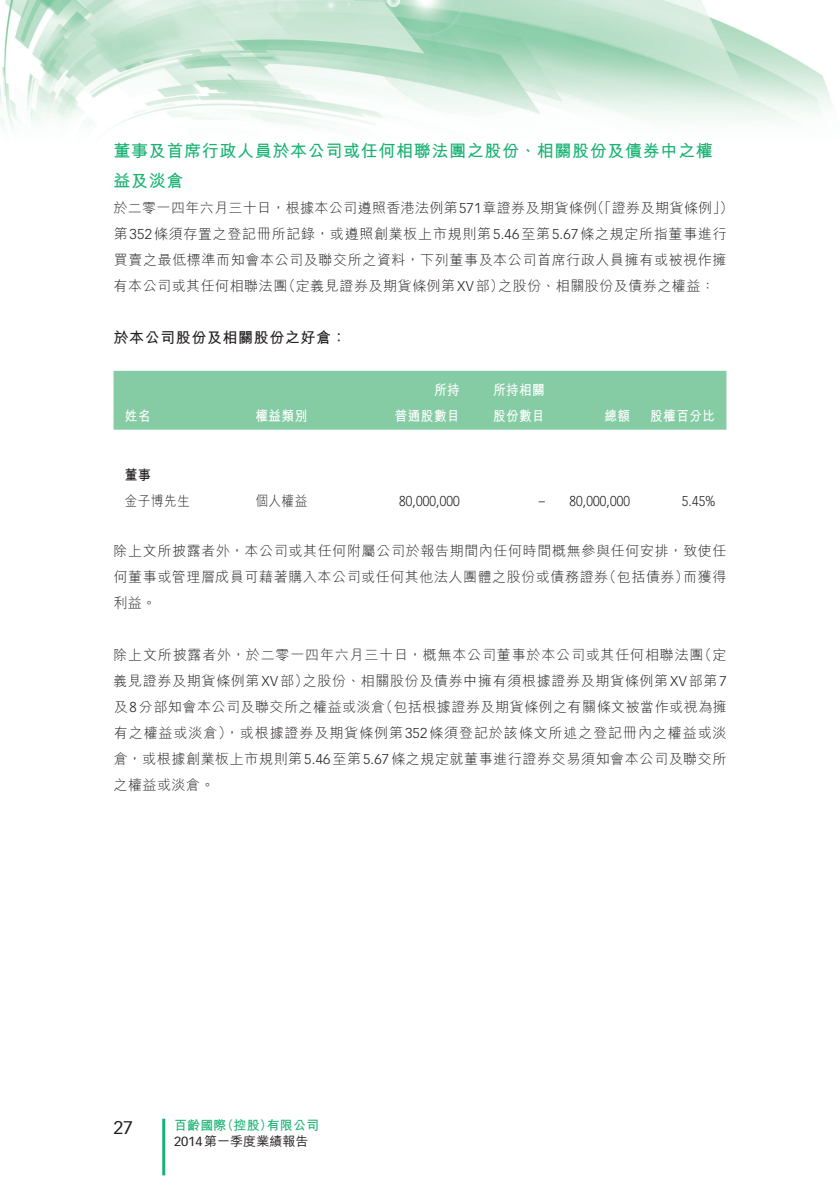
<style>
.page{position:relative;width:840px;height:1191px;background:#fff}
.page>*{position:absolute;margin:0;border:0;box-sizing:border-box;transform-origin:0 0}
.t1{font:18px "Vectora LT Std";color:#231f20}
.t2{font:700 17px/30px "M Hei HK";letter-spacing:.04em;color:#19b273}
.t3{font:700 15px "M Hei HK";letter-spacing:.04em;color:#231f20}
.t4{font:300 14px/26px "M Hei HK";letter-spacing:.045em;color:#231f20}
.t5{font:300 14px "M Hei HK";letter-spacing:.025em;color:#231f20}
.t6{font:700 14px/26px "M Hei HK";letter-spacing:.04em;color:#fff;text-align:right;scale:.9 1}
.t7{font:300 14px "Vectora LT Std";letter-spacing:.015em;color:#231f20;scale:.9 1}
.t8{font:300 14px "M Hei HK";letter-spacing:.045em;color:#231f20;scale:.9 1}
.t9{font:700 14px "M Hei HK";color:#231f20;scale:.9 1}
.t10{font:500 13px/16px "M Hei HK";letter-spacing:.005em;color:#231f20}
.t11{font:700 13px "M Hei HK";letter-spacing:.005em;color:#19b273}
.s1{font-family:"Vectora LT Std"}
.s2{font-weight:700;color:#19b273}
.s3{font-family:"Vectora LT Std";font-weight:400}
</style>
<div class="page">
<img style="left:0;top:0;width:833px;height:1176px">
<hr style="left:162px;top:1118px;width:3px;height:57px;background:#19b273">
<div style="left:113px;top:371px;width:613px;height:58px;background:#85cca5"></div>
<p class="t2" style="left:113px;top:134px;width:600px">董事及首席行政人員於本公司或任何相聯法團之股份、相關股份及債券中之權益及淡倉</p>
<p class="t5" style="left:590px;top:201px;width:145px">（「證券及期貨條例 (「</p>
<p class="t5" style="left:113px;top:201px;width:485px">於二零一四年六月三十日，根據本公司遵照香港法例第<span class="s1">571</span>章證券及期貨條例</p>
<p class="t4" style="left:114px;top:221px;width:614px">第<span class="s1">352</span>條須存置之登記冊所記錄，或遵照創業板上市規則第<span class="s1">5.46</span>至第<span class="s1">5.67</span>條之規定所指董事進行</p>
<p class="t4" style="left:114px;top:247px;width:614px">買賣之最低標準而知會本公司及聯交所之資料，下列董事及本公司首席行政人員擁有或被視作擁</p>
<p class="t4" style="left:498px;top:273px;width:218px">之股份、相關股份及債券之權益：</p>
<p class="t4" style="left:281px;top:273px;width:223px">（定義見證券及期貨條例第<span class="s1">XV</span>部）</p>
<p class="t4" style="left:114px;top:273px;width:175px">有本公司或其任何相聯法團</p>
<p class="t3" style="left:113px;top:327px;width:234px">於本公司股份及相關股份之好倉：</p>
<p class="t6" style="left:125px;top:402px;width:30px">姓名</p>
<p class="t9" style="left:125px;top:464px;width:30px">董事</p>
<p class="t6" style="left:255px;top:402px;width:59px">權益類別</p>
<p class="t6" style="left:394px;top:376px;width:74px">所持<br>普通股數目</p>
<p class="t6" style="left:492px;top:376px;width:59px">所持相關</p>
<p class="t6" style="left:492px;top:402px;width:59px">股份數目</p>
<p class="t6" style="left:604px;top:402px;width:30px">總額</p>
<p class="t6" style="left:649px;top:402px;width:74px">股權百分比</p>
<p class="t8" style="left:125px;top:493px;width:74px">金子博先生</p>
<p class="t4" style="left:113px;top:538px;width:614px;text-align:right">除上文所披露者外，本公司或其任何附屬公司於報告期間內任何時間概無參與任何安排，致使任而獲得</p>
<p class="t8" style="left:255px;top:493px;width:59px">個人權益</p>
<p class="t7" style="left:681px;top:493px;width:39px">5.45%</p>
<p class="t7" style="left:399px;top:493px;width:69px">80,000,000</p>
<p class="t7" style="left:569px;top:493px;width:69px">80,000,000</p>
<p class="t7" style="left:538px;top:493px;width:8px">–</p>
<p class="t4" style="left:602px;top:564px;width:88px">（包括債券）</p>
<p class="t4" style="left:113px;top:564px;width:496px">何董事或管理層成員可藉著購入本公司或任何其他法人團體之股份或債務證券利益。</p>
<p class="t4" style="left:697px;top:642px;width:30px">（定</p>
<p class="t4" style="left:303px;top:642px;width:425px;text-indent:-189px">除上文所披露者外，於二零一四年六月三十日，概無本公司董事於本公司或其任何相聯法團<br>之股份、相關股份及債券中擁有須根據證券及期貨條例第<span class="s1">XV</span>部第<span class="s1">7</span></p>
<p class="t4" style="left:113px;top:668px;width:196px">義見證券及期貨條例第<span class="s1">XV</span>部）</p>
<p class="t4" style="left:379px;top:694px;width:349px">（包括根據證券及期貨條例之有關條文被當作或視為擁</p>
<p class="t4" style="left:113px;top:694px;width:614px">及<span class="s1">8</span>分部知會本公司及聯交所之權益或淡倉<br>有之權益或淡倉，）或根據證券及期貨條例第<span class="s1">352</span>條須登記於該條文所述之登記冊內之權益或淡倉，或根據創業板上市規則第<span class="s1">5.46</span>至第<span class="s1">5.67</span>條之規定就董事進行證券交易須知會本公司及聯交所之權益或淡倉。</p>
<p class="t1" style="left:113px;top:1116px;width:21px">27</p>
<p class="t11" style="left:221px;top:1116px;width:53px">（控股）</p>
<p class="t10" style="left:174px;top:1116px;width:136px"><span class="s2">百齡國際<br></span><span class="s3">2014</span>第一季度業績報告</p>
<p class="t11" style="left:267px;top:1116px;width:54px">有限公司</p>
</div>
